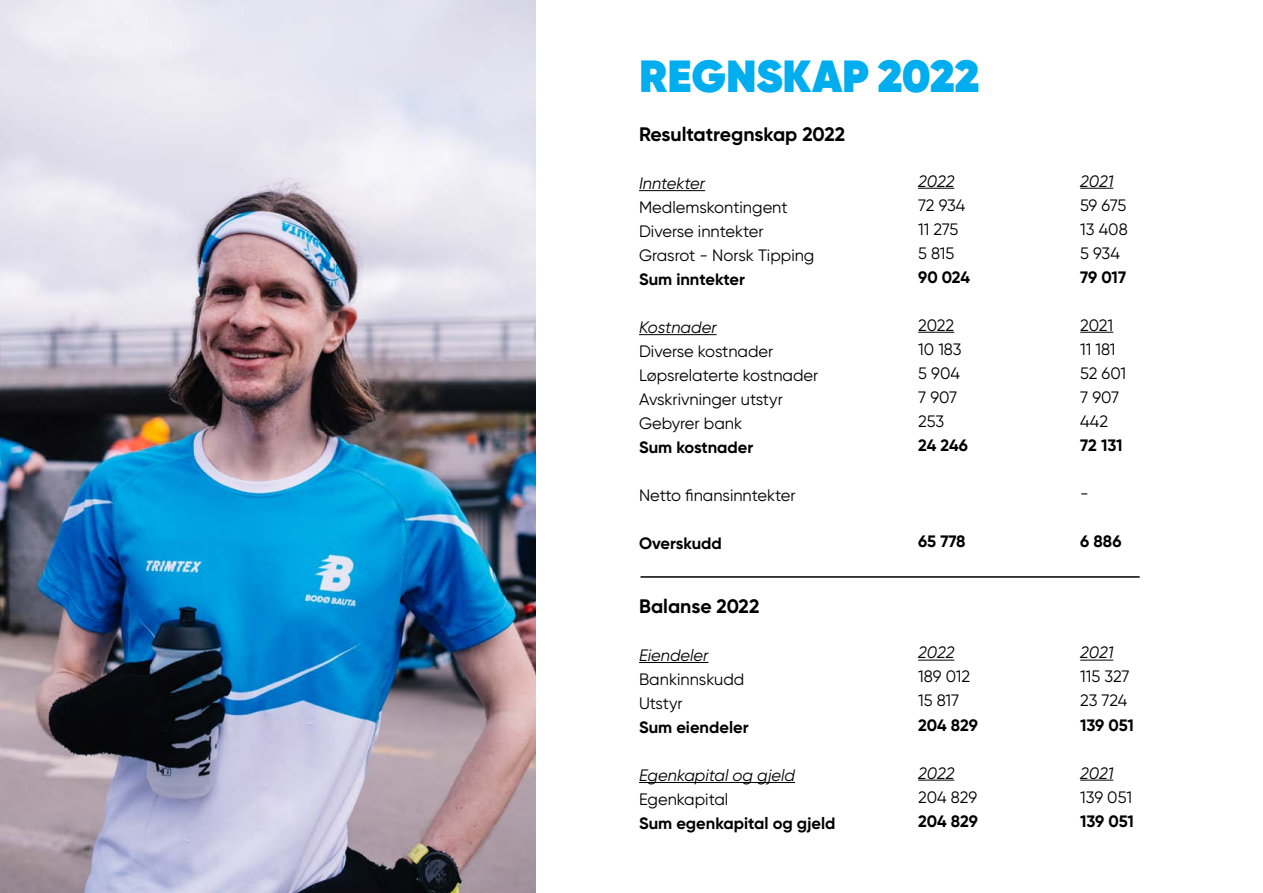
<style>
.page{position:relative;width:1263px;height:893px;background:#fff}
.page>*{position:absolute;margin:0;border:0;box-sizing:border-box;transform-origin:0 0}
.t1{font:800 45px "Gilroy";color:#00aeef}
.t2{font:700 19.5px "Gilroy";color:#000}
.t3{font:16.5px/24px "Gilroy";color:#000}
.t4{font:700 16.5px "Gilroy";color:#000}
.t5{font:italic 16.5px "Gilroy";color:#000}
</style>
<div class="page">
<img style="left:0;top:0;width:536px;height:893px">
<hr style="left:639px;top:190px;width:66px;height:1px;background:#000">
<hr style="left:639px;top:334px;width:77px;height:1px;background:#000">
<hr style="left:639px;top:662px;width:69px;height:1px;background:#000">
<hr style="left:639px;top:782px;width:156px;height:1px;background:#000">
<hr style="left:918px;top:188px;width:36px;height:1px;background:#000">
<hr style="left:1080px;top:188px;width:33px;height:1px;background:#000">
<hr style="left:918px;top:332px;width:36px;height:1px;background:#000">
<hr style="left:1080px;top:332px;width:33px;height:1px;background:#000">
<hr style="left:918px;top:660px;width:36px;height:1px;background:#000">
<hr style="left:1080px;top:660px;width:33px;height:1px;background:#000">
<hr style="left:918px;top:780px;width:36px;height:1px;background:#000">
<hr style="left:1080px;top:780px;width:33px;height:1px;background:#000">
<hr style="left:640px;top:576px;width:500px;height:2px;background:#000">
<h1 class="t1" style="left:639px;top:47px;width:342px">REGNSKAP 2022</h1>
<p class="t2" style="left:639px;top:122px;width:208px">Resultatregnskap 2022</p>
<p class="t5" style="left:639px;top:173px;width:68px">Inntekter</p>
<p class="t3" style="left:639px;top:195px;width:177px">Medlemskontingent<br>Diverse inntekter<br>Grasrot - Norsk Tipping</p>
<p class="t4" style="left:639px;top:269px;width:107px">Sum inntekter</p>
<p class="t5" style="left:639px;top:317px;width:79px">Kostnader</p>
<p class="t3" style="left:639px;top:339px;width:181px">Diverse kostnader<br>Løpsrelaterte kostnader<br>Avskrivninger utstyr<br>Gebyrer bank</p>
<p class="t4" style="left:639px;top:437px;width:116px">Sum kostnader</p>
<p class="t3" style="left:639px;top:483px;width:158px">Netto finansinntekter</p>
<p class="t4" style="left:639px;top:533px;width:84px">Overskudd</p>
<p class="t5" style="left:918px;top:171px;width:38px">2022</p>
<p class="t5" style="left:1080px;top:171px;width:35px">2021</p>
<p class="t3" style="left:918px;top:193px;width:49px">72 934</p>
<p class="t3" style="left:1080px;top:193px;width:48px">59 675</p>
<p class="t3" style="left:918px;top:217px;width:42px">11 275</p>
<p class="t3" style="left:1080px;top:217px;width:49px">13 408</p>
<p class="t3" style="left:918px;top:241px;width:38px">5 815</p>
<p class="t3" style="left:1080px;top:241px;width:41px">5 934</p>
<p class="t4" style="left:918px;top:267px;width:53px">90 024</p>
<p class="t4" style="left:1080px;top:267px;width:47px">79 017</p>
<p class="t3" style="left:918px;top:313px;width:38px">2022</p>
<p class="t3" style="left:1080px;top:313px;width:34px">2021</p>
<p class="t3" style="left:918px;top:337px;width:45px">10 183</p>
<p class="t3" style="left:1080px;top:337px;width:37px">11 181</p>
<p class="t3" style="left:918px;top:361px;width:43px">5 904</p>
<p class="t3" style="left:1080px;top:361px;width:47px">52 601</p>
<p class="t3" style="left:918px;top:385px;width:41px">7 907</p>
<p class="t3" style="left:1080px;top:385px;width:41px">7 907</p>
<p class="t3" style="left:918px;top:409px;width:28px">253</p>
<p class="t3" style="left:1080px;top:409px;width:29px">442</p>
<p class="t4" style="left:918px;top:435px;width:51px">24 246</p>
<p class="t4" style="left:1080px;top:435px;width:44px">72 131</p>
<p class="t3" style="left:1080px;top:481px;width:10px">-</p>
<p class="t4" style="left:918px;top:531px;width:49px">65 778</p>
<p class="t4" style="left:1080px;top:531px;width:43px">6 886</p>
<p class="t2" style="left:639px;top:594px;width:122px">Balanse 2022</p>
<p class="t5" style="left:639px;top:645px;width:71px">Eiendeler</p>
<p class="t3" style="left:639px;top:667px;width:107px">Bankinnskudd<br>Utstyr</p>
<p class="t4" style="left:639px;top:717px;width:111px">Sum eiendeler</p>
<p class="t5" style="left:639px;top:765px;width:157px">Egenkapital og gjeld</p>
<p class="t3" style="left:639px;top:787px;width:91px">Egenkapital</p>
<p class="t4" style="left:639px;top:813px;width:198px">Sum egenkapital og gjeld</p>
<p class="t5" style="left:918px;top:643px;width:38px">2022</p>
<p class="t5" style="left:1080px;top:643px;width:35px">2021</p>
<p class="t3" style="left:918px;top:664px;width:53px">189 012</p>
<p class="t3" style="left:1080px;top:664px;width:51px">115 327</p>
<p class="t3" style="left:918px;top:688px;width:43px">15 817</p>
<p class="t3" style="left:1080px;top:688px;width:49px">23 724</p>
<p class="t4" style="left:918px;top:714px;width:61px">204 829</p>
<p class="t4" style="left:1080px;top:714px;width:55px">139 051</p>
<p class="t5" style="left:918px;top:763px;width:38px">2022</p>
<p class="t5" style="left:1080px;top:763px;width:35px">2021</p>
<p class="t3" style="left:918px;top:784px;width:60px">204 829</p>
<p class="t3" style="left:1080px;top:784px;width:53px">139 051</p>
<p class="t4" style="left:918px;top:810px;width:61px">204 829</p>
<p class="t4" style="left:1080px;top:810px;width:55px">139 051</p>
</div>
